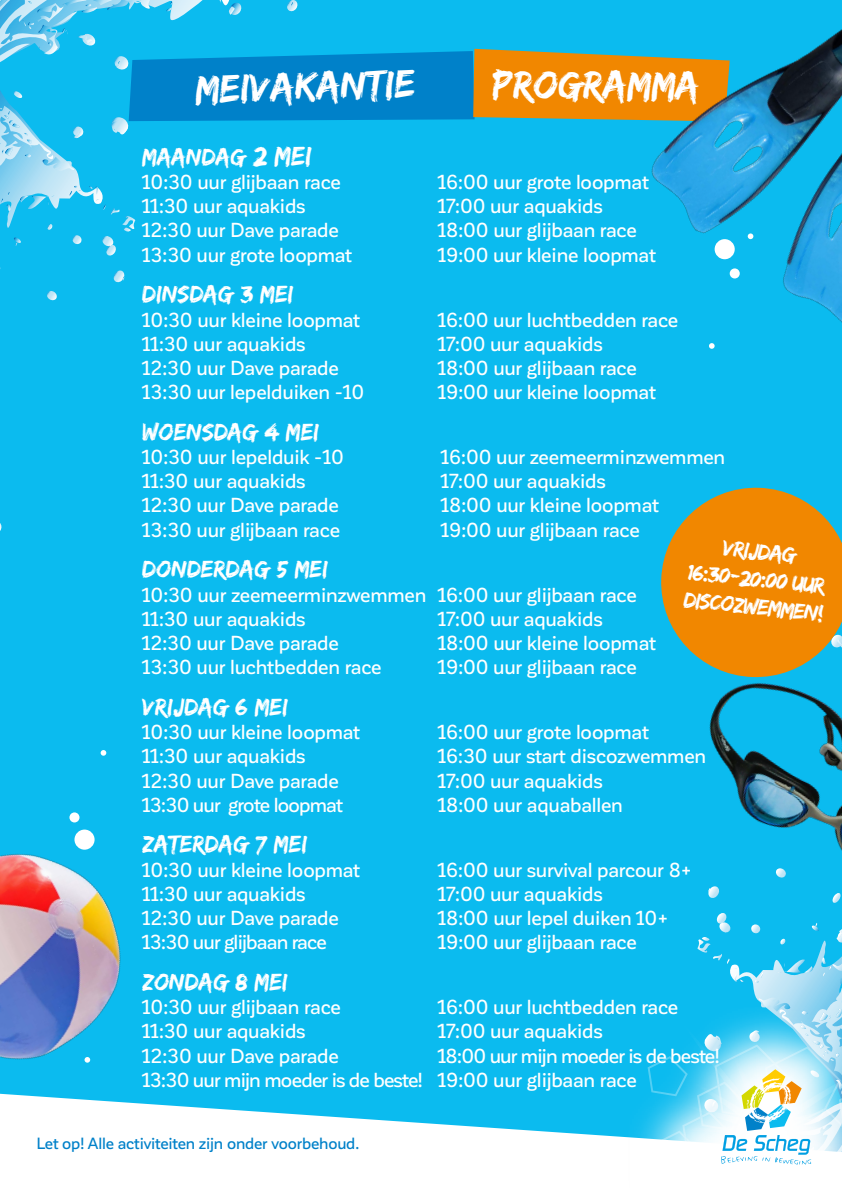
<style>
.page{position:relative;width:842px;height:1191px;background:#0bbbef}
.page>*{position:absolute;margin:0;border:0;box-sizing:border-box;transform-origin:0 0}
.t1{font:41px "Edo";color:#fff}
.t2{font:25px "Edo";color:#fff}
.t3{font:23px/27.6px "Edo";color:#fff;text-align:center}
.t4{font:500 20px/24.2px "Corporative Sans";letter-spacing:-.01em;color:#fff}
.t5{font:500 20px/24.2px "Corporative Sans";letter-spacing:-.04em;color:#fff}
.t6{font:500 16px "Corporative Sans";letter-spacing:-.01em;color:#0081c9}
.s1{font-size:28px}
.s2{font-family:"Corporative Sans";font-weight:700}
</style>
<div class="page">
<svg style="left:0;top:1106px;width:587px;height:85px;background:#e2f7fd"></svg>
<svg style="left:591px;top:900px;width:251px;height:291px"></svg>
<svg style="left:0;top:523px;width:2px;height:8px"></svg>
<svg style="left:47px;top:291px;width:10px;height:10px"></svg>
<svg style="left:661px;top:487px;width:181px;height:137px;background:#cf8e22"></svg>
<svg style="left:0;top:0;width:580px;height:283px"></svg>
<img style="left:0;top:812px;width:177px;height:295px">
<img style="left:671px;top:624px;width:171px;height:276px">
<img style="left:580px;top:29px;width:262px;height:294px">
<div style="left:715px;top:239px;width:20px;height:20px;background:#fff;border-radius:50%"></div>
<div style="left:74px;top:829px;width:21px;height:20px;background:#fff;border-radius:50%"></div>
<div style="left:730px;top:268px;width:10px;height:10px;background:#fff;border-radius:50%"></div>
<div style="left:69px;top:812px;width:10px;height:10px;background:#fff;border-radius:50%"></div>
<svg style="left:101px;top:750px;width:5px;height:5px"></svg>
<svg style="left:85px;top:1057px;width:5px;height:5px"></svg>
<svg style="left:709px;top:343px;width:6px;height:6px"></svg>
<svg style="left:748px;top:233px;width:5px;height:6px"></svg>
<h1 class="t1" style="left:194px;top:66px;width:221px;rotate:-2deg">MEIVAKANTIE</h1>
<h1 class="t1" style="left:493px;top:59px;width:220px;rotate:1deg">PROGRAMMA:</h1>
<p class="t2" style="left:142px;top:142px;width:171px">MAANDAG <span class="s1">2 MEI</span></p>
<p class="t4" style="left:142px;top:170px;width:200px">10:30 uur glijbaan race</p>
<p class="t4" style="left:438px;top:170px;width:213px">16:00 uur grote loopmat</p>
<p class="t4" style="left:142px;top:194px;width:165px">11:30 uur aquakids</p>
<p class="t4" style="left:438px;top:194px;width:166px">17:00 uur aquakids</p>
<p class="t4" style="left:142px;top:218px;width:198px">12:30 uur Dave parade</p>
<p class="t4" style="left:438px;top:218px;width:201px">18:00 uur glijbaan race</p>
<p class="t4" style="left:142px;top:243px;width:211px">13:30 uur grote loopmat</p>
<p class="t4" style="left:438px;top:243px;width:220px">19:00 uur kleine loopmat</p>
<p class="t2" style="left:142px;top:280px;width:153px">DINSDAG 3 MEI</p>
<p class="t4" style="left:142px;top:308px;width:219px">10:30 uur kleine loopmat</p>
<p class="t4" style="left:438px;top:308px;width:242px">16:00 uur luchtbedden race</p>
<p class="t4" style="left:142px;top:332px;width:165px">11:30 uur aquakids</p>
<p class="t4" style="left:438px;top:332px;width:166px">17:00 uur aquakids</p>
<p class="t4" style="left:142px;top:356px;width:198px">12:30 uur Dave parade</p>
<p class="t4" style="left:438px;top:356px;width:201px">18:00 uur glijbaan race</p>
<p class="t4" style="left:142px;top:380px;width:224px">13:30 uur lepelduiken -10</p>
<p class="t4" style="left:438px;top:380px;width:220px">19:00 uur kleine loopmat</p>
<p class="t2" style="left:142px;top:417px;width:178px">WOENSDAG 4 MEI</p>
<p class="t4" style="left:142px;top:445px;width:203px">10:30 uur lepelduik -10</p>
<p class="t4" style="left:441px;top:445px;width:286px">16:00 uur zeemeerminzwemmen</p>
<p class="t4" style="left:142px;top:469px;width:165px">11:30 uur aquakids</p>
<p class="t4" style="left:441px;top:469px;width:166px">17:00 uur aquakids</p>
<p class="t4" style="left:142px;top:493px;width:198px">12:30 uur Dave parade</p>
<p class="t4" style="left:441px;top:493px;width:220px">18:00 uur kleine loopmat</p>
<p class="t4" style="left:142px;top:518px;width:199px">13:30 uur glijbaan race</p>
<p class="t4" style="left:441px;top:518px;width:201px">19:00 uur glijbaan race</p>
<p class="t2" style="left:142px;top:554px;width:187px">DONDERDAG 5 MEI</p>
<p class="t4" style="left:142px;top:583px;width:496px">10:30 uur zeemeerminzwemmen 16:00 uur glijbaan race<br>11:30 uur aquakids</p>
<p class="t3" style="left:691px;top:530px;width:142px;rotate:6deg">VRIJDAG<br>16<span class="s2">:</span>30-20<span class="s2">:</span>00 UUR<br>DISCOZWEMMEN!</p>
<p class="t4" style="left:438px;top:607px;width:166px">17:00 uur aquakids</p>
<p class="t4" style="left:142px;top:631px;width:198px">12:30 uur Dave parade</p>
<p class="t4" style="left:438px;top:631px;width:220px">18:00 uur kleine loopmat</p>
<p class="t4" style="left:142px;top:655px;width:241px">13:30 uur luchtbedden race</p>
<p class="t4" style="left:438px;top:655px;width:201px">19:00 uur glijbaan race</p>
<p class="t2" style="left:142px;top:692px;width:147px">VRIJDAG 6 MEI</p>
<p class="t4" style="left:142px;top:720px;width:219px">10:30 uur kleine loopmat</p>
<p class="t4" style="left:438px;top:720px;width:213px">16:00 uur grote loopmat</p>
<p class="t4" style="left:142px;top:744px;width:165px">11:30 uur aquakids</p>
<p class="t4" style="left:438px;top:744px;width:270px">16:30 uur start discozwemmen</p>
<p class="t4" style="left:142px;top:768px;width:198px">12:30 uur Dave parade</p>
<p class="t4" style="left:438px;top:768px;width:166px">17:00 uur aquakids</p>
<p class="t5" style="left:142px;top:793px;width:202px">13:30 uur grote loopmat</p>
<p class="t4" style="left:438px;top:793px;width:187px">18:00 uur aquaballen</p>
<p class="t2" style="left:142px;top:829px;width:166px">ZATERDAG 7 MEI</p>
<p class="t4" style="left:142px;top:857px;width:219px">10:30 uur kleine loopmat</p>
<p class="t4" style="left:438px;top:857px;width:256px">16:00 uur survival parcour 8+</p>
<p class="t4" style="left:142px;top:882px;width:165px">11:30 uur aquakids</p>
<p class="t4" style="left:438px;top:882px;width:166px">17:00 uur aquakids</p>
<p class="t4" style="left:142px;top:906px;width:198px">12:30 uur Dave parade</p>
<p class="t4" style="left:438px;top:906px;width:232px">18:00 uur lepel duiken 10+</p>
<p class="t5" style="left:142px;top:930px;width:186px">13:30 uur glijbaan race</p>
<p class="t4" style="left:438px;top:930px;width:201px">19:00 uur glijbaan race</p>
<p class="t2" style="left:142px;top:967px;width:147px">ZONDAG 8 MEI</p>
<p class="t4" style="left:142px;top:995px;width:200px">10:30 uur glijbaan race</p>
<p class="t4" style="left:438px;top:995px;width:242px">16:00 uur luchtbedden race</p>
<p class="t4" style="left:142px;top:1019px;width:165px">11:30 uur aquakids</p>
<p class="t4" style="left:438px;top:1019px;width:166px">17:00 uur aquakids</p>
<p class="t4" style="left:142px;top:1043px;width:198px">12:30 uur Dave parade</p>
<p class="t5" style="left:142px;top:1043px;width:579px;text-indent:296px">18:00 uur mijn moeder is de beste!<br>13:30 uur mijn moeder is de beste! 19:00 uur glijbaan race</p>
<p class="t6" style="left:36px;top:1135px;width:324px">Let op! Alle activiteiten zijn onder voorbehoud.</p>
</div>
